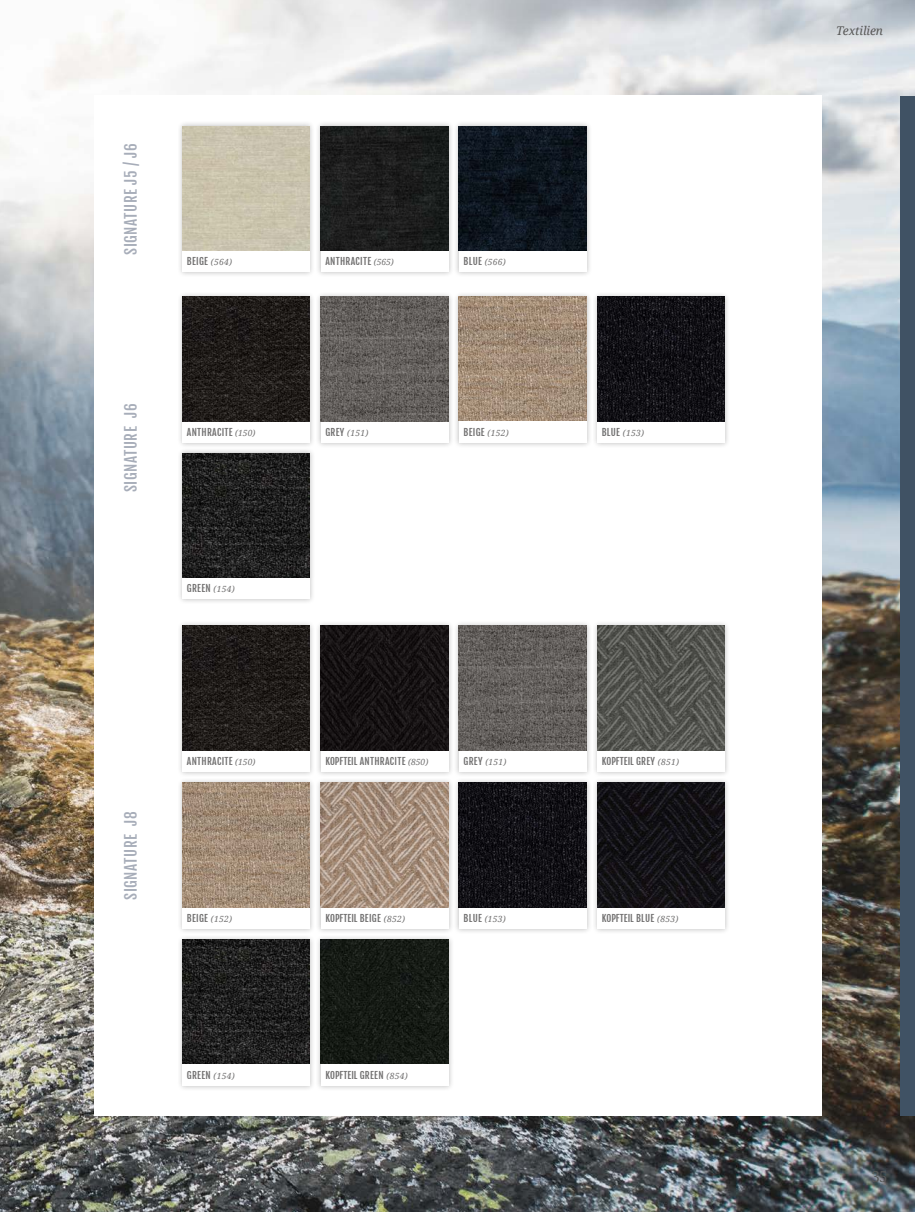
<style>
.page{position:relative;width:915px;height:1212px;background:#fff}
.page>*{position:absolute;margin:0;border:0;box-sizing:border-box;transform-origin:0 0}
.t1{font:15px "Fjalla One";letter-spacing:.03em;color:#a7adb9}
.t2{font:15px "Droid Serif";color:#575756}
.t3{font:italic 12px "Droid Serif";letter-spacing:-.01em;color:#575756}
.t4{font:9.6px "Fjalla One";letter-spacing:.03em;color:#706f6f}
.t5{font:9.6px "Fjalla One";color:#706f6f}
.t6{font:italic 8.55px "Droid Serif";letter-spacing:.03em;color:#706f6f}
.s1{font-family:"Droid Serif";font-style:italic;font-size:8.55px}
.s2{font-family:"Fjalla One";font-style:normal;font-size:9.6px}
</style>
<div class="page">
<img style="left:0;top:0;width:914px;height:1212px">
<div style="left:94px;top:96px;width:726px;height:1020px;background:#fff"></div>
<div style="left:453px;top:291px;width:139px;height:157px;background:#000;opacity:.25"></div>
<div style="left:459px;top:314px;width:127px;height:128px;background:#fff"></div>
<img style="left:459px;top:297px;width:127px;height:124px">
<div style="left:177px;top:448px;width:138px;height:156px;background:#000;opacity:.25"></div>
<div style="left:182px;top:453px;width:128px;height:146px;background:#fff"></div>
<img style="left:182px;top:453px;width:128px;height:124px">
<div style="left:591px;top:291px;width:139px;height:157px;background:#000;opacity:.25"></div>
<div style="left:597px;top:297px;width:127px;height:145px;background:#fff"></div>
<img style="left:597px;top:297px;width:127px;height:124px">
<div style="left:177px;top:291px;width:138px;height:157px;background:#000;opacity:.25"></div>
<div style="left:182px;top:297px;width:128px;height:145px;background:#fff"></div>
<img style="left:182px;top:297px;width:128px;height:124px">
<div style="left:177px;top:777px;width:138px;height:157px;background:#000;opacity:.25"></div>
<div style="left:182px;top:800px;width:128px;height:128px;background:#fff"></div>
<img style="left:182px;top:783px;width:128px;height:124px">
<div style="left:315px;top:777px;width:139px;height:157px;background:#000;opacity:.25"></div>
<div style="left:321px;top:800px;width:127px;height:128px;background:#fff"></div>
<img style="left:321px;top:783px;width:127px;height:124px">
<div style="left:177px;top:934px;width:138px;height:157px;background:#000;opacity:.25"></div>
<div style="left:182px;top:940px;width:128px;height:145px;background:#fff"></div>
<img style="left:182px;top:940px;width:128px;height:124px">
<div style="left:315px;top:934px;width:139px;height:157px;background:#000;opacity:.25"></div>
<div style="left:321px;top:940px;width:127px;height:145px;background:#fff"></div>
<img style="left:321px;top:940px;width:127px;height:124px">
<div style="left:453px;top:777px;width:139px;height:157px;background:#000;opacity:.25"></div>
<div style="left:459px;top:783px;width:127px;height:145px;background:#fff"></div>
<img style="left:459px;top:783px;width:127px;height:124px">
<div style="left:591px;top:777px;width:139px;height:157px;background:#000;opacity:.25"></div>
<div style="left:597px;top:783px;width:127px;height:145px;background:#fff"></div>
<img style="left:597px;top:783px;width:127px;height:124px">
<div style="left:177px;top:620px;width:138px;height:157px;background:#000;opacity:.25"></div>
<div style="left:182px;top:626px;width:128px;height:145px;background:#fff"></div>
<img style="left:182px;top:626px;width:128px;height:124px">
<div style="left:315px;top:620px;width:139px;height:157px;background:#000;opacity:.25"></div>
<div style="left:321px;top:626px;width:127px;height:145px;background:#fff"></div>
<img style="left:320px;top:626px;width:128px;height:124px">
<div style="left:177px;top:121px;width:138px;height:156px;background:#000;opacity:.25"></div>
<div style="left:182px;top:143px;width:128px;height:129px;background:#fff"></div>
<img style="left:182px;top:126px;width:128px;height:124px">
<div style="left:453px;top:121px;width:139px;height:156px;background:#000;opacity:.25"></div>
<div style="left:459px;top:126px;width:127px;height:146px;background:#fff"></div>
<img style="left:459px;top:126px;width:127px;height:125px">
<div style="left:315px;top:121px;width:139px;height:156px;background:#000;opacity:.25"></div>
<div style="left:321px;top:126px;width:127px;height:146px;background:#fff"></div>
<img style="left:320px;top:126px;width:128px;height:125px">
<div style="left:899px;top:96px;width:15px;height:1019px;background:#405264"></div>
<div style="left:315px;top:291px;width:139px;height:157px;background:#000;opacity:.25"></div>
<div style="left:321px;top:297px;width:127px;height:145px;background:#fff"></div>
<img style="left:320px;top:297px;width:128px;height:124px">
<div style="left:453px;top:620px;width:139px;height:157px;background:#000;opacity:.25"></div>
<div style="left:459px;top:626px;width:127px;height:145px;background:#fff"></div>
<img style="left:459px;top:626px;width:127px;height:124px">
<div style="left:591px;top:620px;width:139px;height:157px;background:#000;opacity:.25"></div>
<div style="left:597px;top:626px;width:127px;height:145px;background:#fff"></div>
<img style="left:597px;top:626px;width:127px;height:124px">
<p class="t1" style="left:121px;top:255px;width:113px;rotate:-90deg">SIGNATURE J5 / J6</p>
<p class="t4" style="left:187px;top:256px;width:47px">BEIGE <span class="s1">(564)</span></p>
<p class="t4" style="left:325px;top:256px;width:70px">ANTHRACITE <span class="s1">(565)</span></p>
<p class="t6" style="left:463px;top:257px;width:44px"><span class="s2">BLUE</span> (566)</p>
<p class="t1" style="left:121px;top:492px;width:90px;rotate:-90deg">SIGNATURE J6</p>
<p class="t4" style="left:187px;top:426px;width:70px">ANTHRACITE <span class="s1">(150)</span></p>
<p class="t6" style="left:601px;top:428px;width:44px"><span class="s2">BLUE</span> (153)</p>
<p class="t6" style="left:325px;top:428px;width:44px"><span class="s2">GREY</span> (151)</p>
<p class="t4" style="left:463px;top:426px;width:47px">BEIGE <span class="s1">(152)</span></p>
<p class="t4" style="left:187px;top:582px;width:49px">GREEN <span class="s1">(154)</span></p>
<p class="t1" style="left:121px;top:900px;width:90px;rotate:-90deg">SIGNATURE J8</p>
<p class="t4" style="left:187px;top:755px;width:70px">ANTHRACITE <span class="s1">(150)</span></p>
<p class="t4" style="left:325px;top:755px;width:104px">KOPFTEIL ANTHRACITE <span class="s1">(850)</span></p>
<p class="t6" style="left:463px;top:757px;width:44px"><span class="s2">GREY</span> (151)</p>
<p class="t5" style="left:601px;top:755px;width:79px">KOPFTEIL GREY <span class="s1">(851)</span></p>
<p class="t4" style="left:187px;top:912px;width:47px">BEIGE <span class="s1">(152)</span></p>
<p class="t5" style="left:325px;top:912px;width:81px">KOPFTEIL BEIGE <span class="s1">(852)</span></p>
<p class="t6" style="left:463px;top:914px;width:44px"><span class="s2">BLUE</span> (153)</p>
<p class="t5" style="left:601px;top:912px;width:78px">KOPFTEIL BLUE <span class="s1">(853)</span></p>
<p class="t4" style="left:187px;top:1069px;width:49px">GREEN <span class="s1">(154)</span></p>
<p class="t5" style="left:325px;top:1069px;width:84px">KOPFTEIL GREEN <span class="s1">(854)</span></p>
<p class="t3" style="left:835px;top:24px;width:48px">Textilien</p>
<h1 class="t2" style="left:871px;top:1166px;width:18px">35</h1>
</div>
